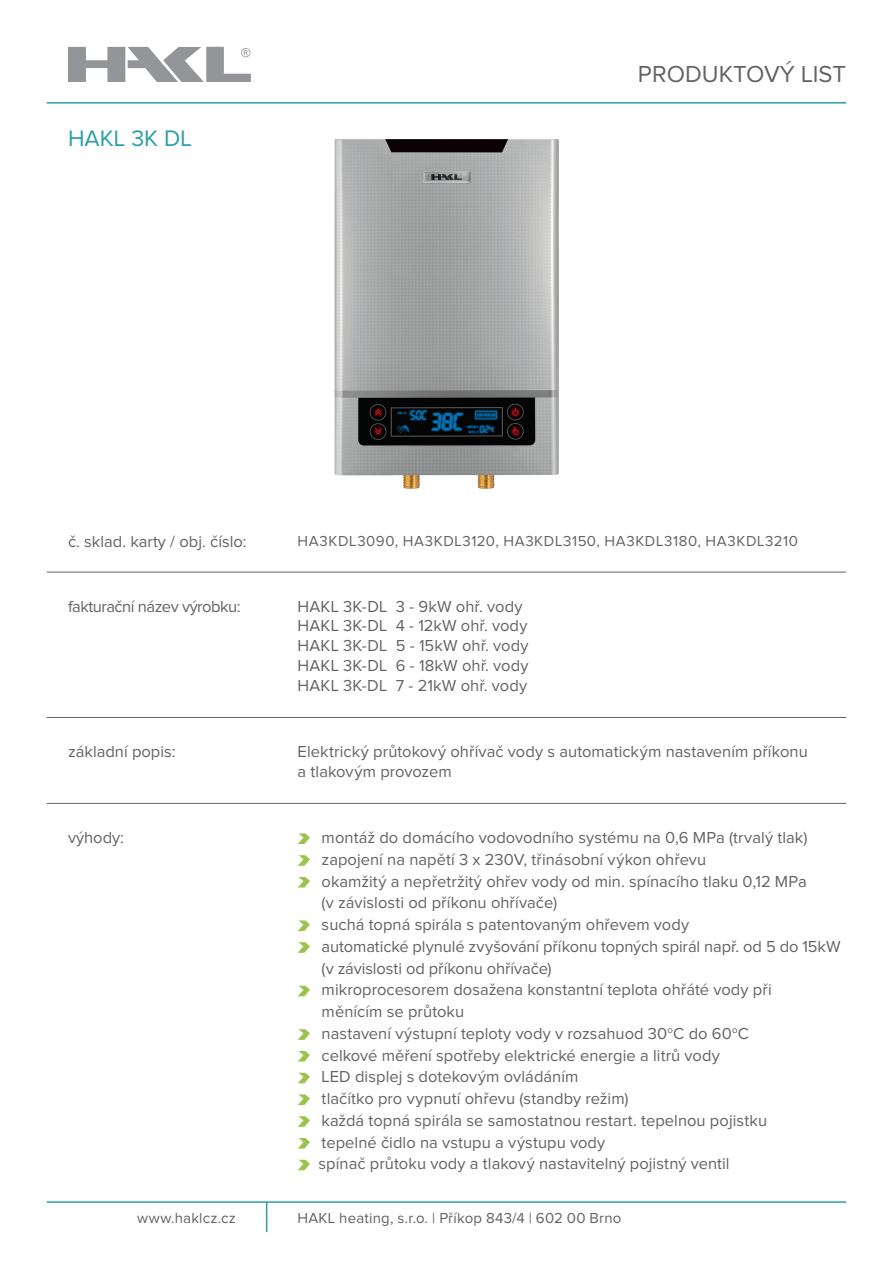
<style>
.page{position:relative;width:893px;height:1263px;background:#fff}
.page>*{position:absolute;margin:0;border:0;box-sizing:border-box;transform-origin:0 0}
.t1{font:24px "Proxima Nova";color:#636366}
.t2{font:23.25px "Proxima Nova";color:#2ba0a8}
.t3{font:16.5px/21.8px "Proxima Nova";color:#636366}
.t4{font:16.5px "Proxima Nova";letter-spacing:-.03em;color:#636366}
.t5{font:15px "Proxima Nova";letter-spacing:.035em;color:#636366}
.t6{font:15px "Proxima Nova";letter-spacing:.015em;color:#636366}
</style>
<div class="page">
<hr style="left:266px;top:1202px;width:1px;height:30px;background:#2ba0a8">
<hr style="left:47px;top:1201px;width:799px;height:2px;background:#2ba0a8">
<svg style="left:68px;top:47px;width:183px;height:35px"></svg>
<hr style="left:47px;top:803px;width:799px;height:1px;background:#636366">
<hr style="left:47px;top:717px;width:799px;height:1px;background:#636366">
<hr style="left:47px;top:572px;width:799px;height:1px;background:#636366">
<hr style="left:47px;top:102px;width:799px;height:2px;background:#2ba0a8">
<img style="left:334px;top:139px;width:225px;height:350px">
<svg style="left:298px;top:833px;width:12px;height:11px"></svg>
<svg style="left:298px;top:855px;width:12px;height:11px"></svg>
<svg style="left:298px;top:877px;width:12px;height:10px"></svg>
<svg style="left:298px;top:920px;width:12px;height:11px"></svg>
<svg style="left:298px;top:942px;width:12px;height:11px"></svg>
<svg style="left:298px;top:986px;width:12px;height:10px"></svg>
<svg style="left:298px;top:1029px;width:12px;height:11px"></svg>
<svg style="left:298px;top:1051px;width:12px;height:10px"></svg>
<svg style="left:298px;top:1073px;width:12px;height:10px"></svg>
<svg style="left:298px;top:1094px;width:12px;height:11px"></svg>
<svg style="left:298px;top:1116px;width:12px;height:11px"></svg>
<svg style="left:298px;top:1138px;width:12px;height:10px"></svg>
<svg style="left:298px;top:1160px;width:12px;height:10px"></svg>
<h2 class="t2" style="left:68px;top:127px;width:125px">HAKL 3K DL</h2>
<h1 class="t1" style="left:638px;top:63px;width:210px">PRODUKTOVÝ LIST</h1>
<p class="t3" style="left:68px;top:531px;width:180px">č. sklad. karty / obj. číslo:</p>
<p class="t5" style="left:298px;top:534px;width:502px">HA3KDL3090, HA3KDL3120, HA3KDL3150, HA3KDL3180, HA3KDL3210</p>
<p class="t4" style="left:68px;top:599px;width:174px">fakturační název výrobku:</p>
<p class="t3" style="left:298px;top:597px;width:232px;line-height:19.8px">HAKL 3K-DL 3 - 9kW ohř. vody<br>HAKL 3K-DL 4 - 12kW ohř. vody<br>HAKL 3K-DL 5 - 15kW ohř. vody<br>HAKL 3K-DL 6 - 18kW ohř. vody<br>HAKL 3K-DL 7 - 21kW ohř. vody</p>
<p class="t3" style="left:68px;top:741px;width:109px">základní popis:</p>
<p class="t3" style="left:298px;top:742px;width:512px;line-height:19.8px">Elektrický průtokový ohřívač vody s automatickým nastavením příkonu a tlakovým provozem</p>
<p class="t3" style="left:68px;top:827px;width:58px">výhody:</p>
<p class="t3" style="left:319px;top:827px;width:524px">montáž do domácího vodovodního systému na 0,6 MPa (trvalý tlak) zapojení na napětí 3 x 230V, třinásobní výkon ohřevu<br>okamžitý a nepřetržitý ohřev vody od min. spínacího tlaku 0,12 MPa<br>(v závislosti od příkonu ohřívače)<br>suchá topná spirála s patentovaným ohřevem vody<br>automatické plynulé zvyšování příkonu topných spirál např. od 5 do 15kW (v závislosti od příkonu ohřívače)<br>mikroprocesorem dosažena konstantní teplota ohřáté vody při<br>měnícím se průtoku<br>nastavení výstupní teploty vody v rozsahuod 30<sup>o</sup>C do 60<sup>o</sup>C<br>celkové měření spotřeby elektrické energie a litrů vody<br>LED displej s dotekovým ovládáním<br>tlačítko pro vypnutí ohřevu (standby režim)<br>každá topná spirála se samostatnou restart. tepelnou pojistku<br>tepelné čidlo na vstupu a výstupu vody<br>spínač průtoku vody a tlakový nastavitelný pojistný ventil</p>
<p class="t6" style="left:137px;top:1211px;width:100px">www.haklcz.cz</p>
<p class="t6" style="left:297px;top:1211px;width:326px">HAKL heating, s.r.o. | Příkop 843/4 | 602 00 Brno</p>
</div>
